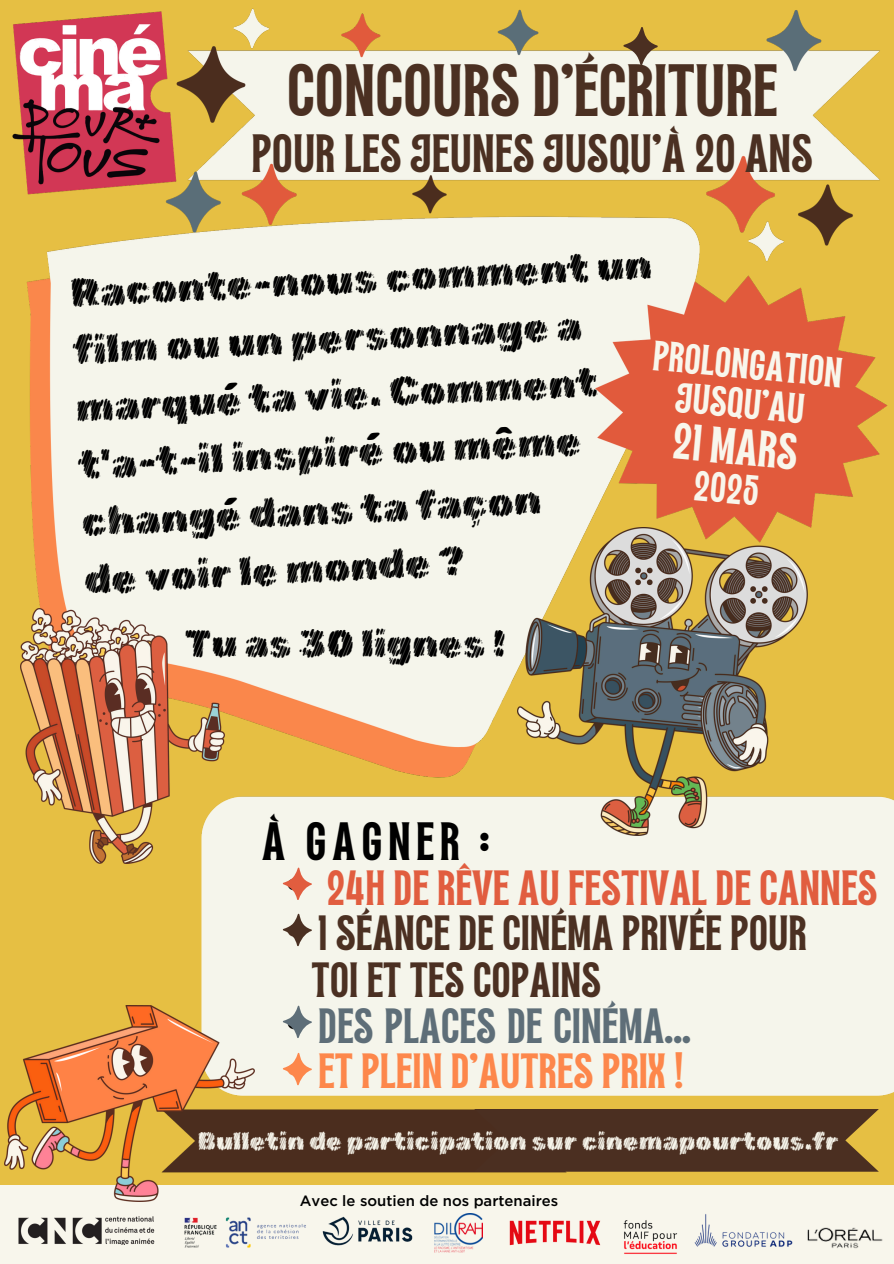
<style>
.page{position:relative;width:894px;height:1264px;background:#fff}
.page>*{position:absolute;margin:0;border:0;box-sizing:border-box;transform-origin:0 0}
.t1{font:49.65px "TAN Jambore Display";color:#4b3022}
.t2{font:41.1px/57.3px "Rubik Marker Hatch";color:#000}
.t3{font:38.7px "Rubik Marker Hatch";color:#000}
.t4{font:36.15px "TAN Jambore Display";color:#4b3022}
.t5{font:36.15px "TAN Jambore Display";letter-spacing:.15em;color:#000}
.t6{font:34.5px "TAN Jambore Display";color:#f8f6ec}
.t7{font:33.15px/45px "TAN Jambore Display";color:#e15d3f}
.t8{font:33.15px/45px "TAN Jambore Display";color:#5e6e78}
.t9{font:33.15px "TAN Jambore Display";color:#4b3022}
.t10{font:28.5px/39.3px "TAN Jambore Display";color:#f8f6ec;text-align:center}
.t11{font:25.5px "Rubik Marker Hatch";color:#f8f6ec}
.t12{font:500 14.85px "Gotham";color:#000}
.s1{color:#4b3022}
.s2{color:#fd874b}
</style>
<div class="page">
<div style="left:0;top:0;width:893px;height:1263px;background:#e6bf43"></div>
<img style="left:201px;top:796px;width:692px;height:377px">
<img style="left:12px;top:8px;width:876px;height:770px">
<img style="left:517px;top:527px;width:290px;height:308px">
<img style="left:20px;top:609px;width:205px;height:254px">
<div style="left:0;top:1185px;width:893px;height:78px;background:#f8f6ec"></div>
<img style="left:4px;top:1005px;width:250px;height:196px">
<svg style="left:282px;top:867px;width:30px;height:33px"></svg>
<svg style="left:282px;top:913px;width:30px;height:33px"></svg>
<svg style="left:282px;top:1005px;width:30px;height:33px"></svg>
<svg style="left:282px;top:1052px;width:30px;height:33px"></svg>
<div style="left:474px;top:1108px;width:404px;height:63px;background:#4b2f21"></div>
<svg style="left:623px;top:27px;width:34px;height:38px"></svg>
<img style="left:18px;top:1216px;width:137px;height:28px">
<img style="left:322px;top:1216px;width:91px;height:30px">
<img style="left:509px;top:1220px;width:92px;height:26px">
<img style="left:623px;top:1220px;width:55px;height:34px">
<img style="left:184px;top:1217px;width:122px;height:31px">
<img style="left:434px;top:1213px;width:48px;height:39px">
<img style="left:694px;top:1214px;width:99px;height:33px">
<img style="left:807px;top:1227px;width:76px;height:22px">
<p class="t1" style="left:287px;top:64px;width:492px">CONCOURS D’ÉCRITURE</p>
<p class="t4" style="left:251px;top:134px;width:563px">POUR LES JEUNES JUSQU’À 20 ANS</p>
<h4 class="t2" style="left:68px;top:265px;width:585px;rotate:-3deg">Raconte-nous comment un film ou un personnage a marqué ta vie. Comment t'a-t-il inspiré ou même changé dans ta façon<br>de voir le monde ?</h4>
<p class="t3" style="left:185px;top:620px;width:321px">Tu as 30 lignes !</p>
<p class="t10" style="left:654px;top:341px;width:191px;rotate:5deg">PROLONGATION<br>JUSQU’AU</p>
<h2 class="t6" style="left:674px;top:423px;width:127px;rotate:5deg">21 MARS</h2>
<h1 class="t10" style="left:695px;top:470px;width:67px;rotate:5deg">2025</h1>
<h2 class="t5" style="left:262px;top:821px;width:229px">À GAGNER :</h2>
<h1 class="t7" style="left:318px;top:870px;width:560px">24H DE RÊVE AU FESTIVAL DE CANNES<br><span class="s1">1 SÉANCE DE CINÉMA PRIVÉE POUR</span></h1>
<h3 class="t9" style="left:311px;top:962px;width:291px">TOI ET TES COPAINS</h3>
<h2 class="t8" style="left:318px;top:1009px;width:374px">DES PLACES DE CINÉMA...<br><span class="s2">ET PLEIN D'AUTRES PRIX !</span></h2>
<h2 class="t11" style="left:197px;top:1125px;width:642px">Bulletin de participation sur cinemapourtous.fr</h2>
<p class="t12" style="left:300px;top:1194px;width:260px">Avec le soutien de nos partenaires</p>
</div>
